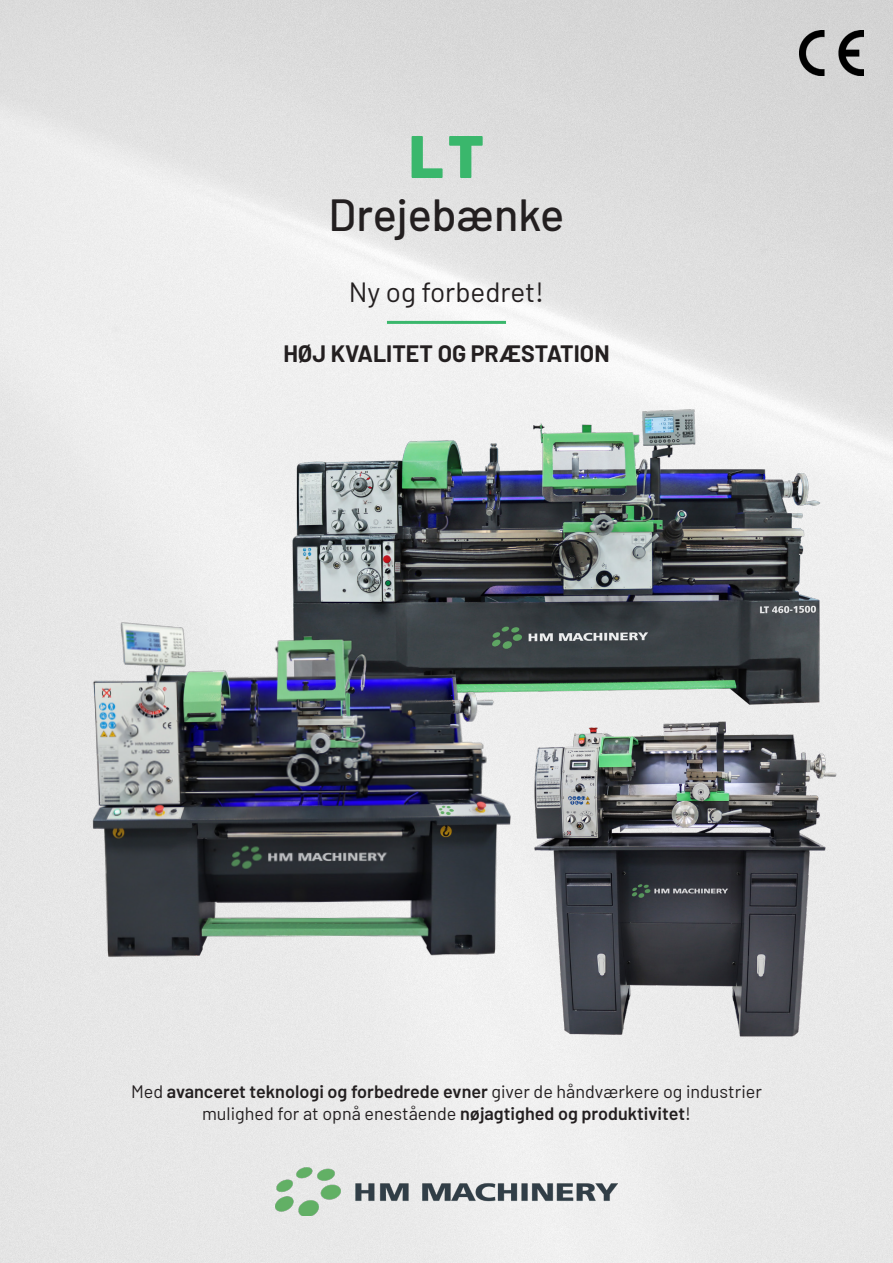
<style>
.page{position:relative;width:893px;height:1263px;background:#fff}
.page>*{position:absolute;margin:0;border:0;box-sizing:border-box;transform-origin:0 0}
.t1{font:900 60px "Barlow";color:#3ab76c}
.t2{font:500 45px "Barlow";color:#231f20}
.t3{font:27.75px "Barlow";color:#231f20}
.t4{font:700 23.25px "Barlow";color:#231f20}
.t5{font:18px/21.6px "Barlow";color:#231f20;text-align:center}
.s1{font-weight:600}
</style>
<div class="page">
<img style="left:0;top:0;width:893px;height:1263px">
<img style="left:275px;top:1167px;width:343px;height:49px">
<img style="left:799px;top:30px;width:64px;height:46px">
<hr style="left:387px;top:321px;width:119px;height:3px;background:#3ab76c">
<img style="left:273px;top:396px;width:560px;height:308px">
<img style="left:67px;top:606px;width:463px;height:373px">
<img style="left:508px;top:704px;width:345px;height:338px">
<p class="t1" style="left:409px;top:119px;width:76px">LT</p>
<p class="t2" style="left:329px;top:186px;width:237px">Drejebænke</p>
<p class="t3" style="left:349px;top:275px;width:197px">Ny og forbedret!</p>
<p class="t4" style="left:283px;top:339px;width:328px">HØJ KVALITET OG PRÆSTATION</p>
<p class="t5" style="left:131px;top:1081px;width:632px">Med <span class="s1">avanceret teknologi og forbedrede evner</span> giver de håndværkere og industrier mulighed for at opnå enestående <span class="s1">nøjagtighed og produktivitet</span>!</p>
</div>
